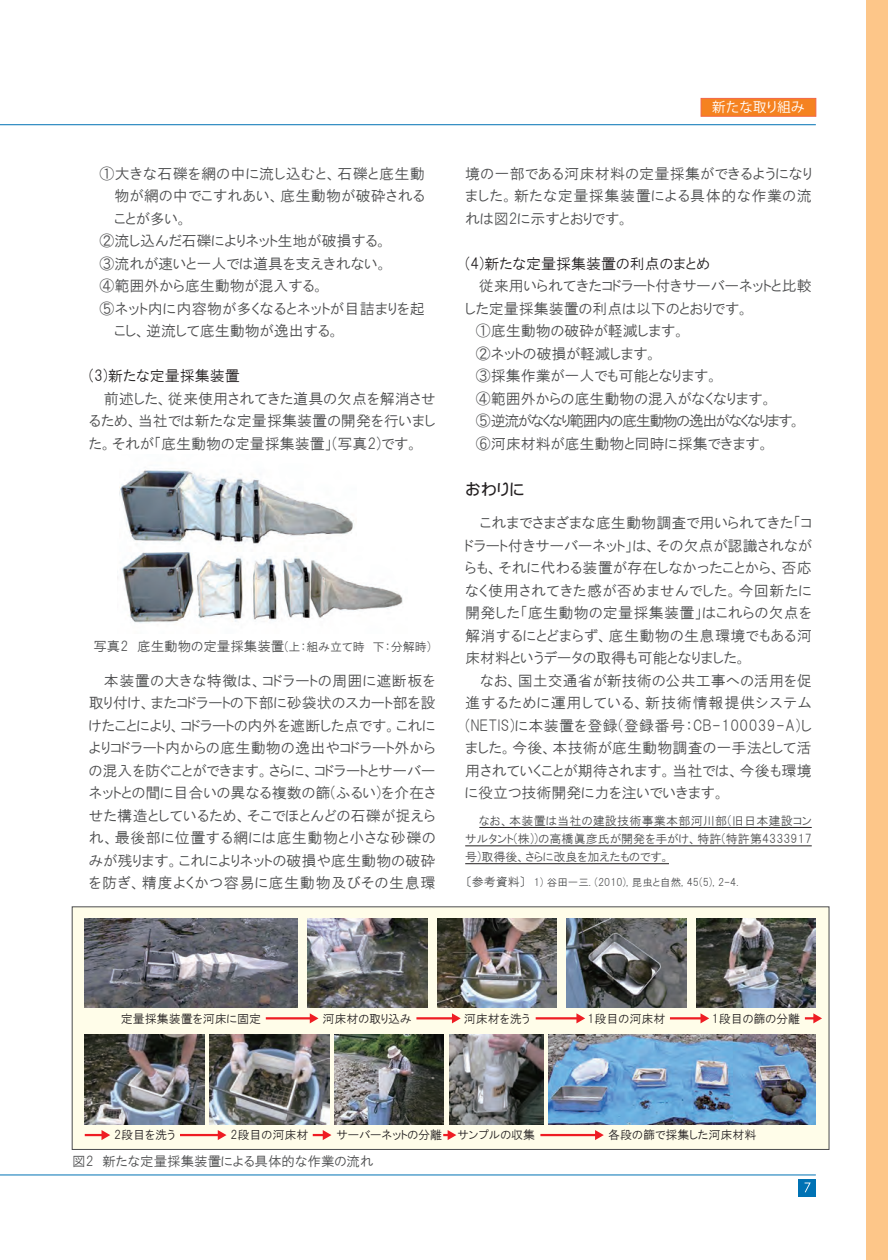
<style>
.page{position:relative;width:888px;height:1260px;background:#fff}
.page>*{position:absolute;margin:0;border:0;box-sizing:border-box;transform-origin:0 0}
.t1{font:16.5px "DF Gothic P W5 WING RKSJ H";color:#231f20}
.t2{font:15px/22.5px "HGP Gothic M";color:#4b4c4d;text-align:justify}
.t3{font:15px "HGP Gothic M";color:#231f20}
.t4{font:15px "HGP Gothic M";letter-spacing:-.09em;color:#4b4c4d}
.t5{font:15px "HGP Gothic M";letter-spacing:.02em;color:#4b4c4d}
.t6{font:15px "HGP Gothic M";letter-spacing:.03em;color:#4b4c4d}
.t7{font:15px "HGP Gothic M";letter-spacing:.025em;color:#4b4c4d}
.t8{font:13.5px "HGP Gothic M";color:#4b4c4d}
.t9{font:13.5px "Koz Go Pro";letter-spacing:.01em;color:#fff}
.t10{font:12px/18px "HGP Gothic M";letter-spacing:.01em;color:#4b4c4d;text-align:justify}
.t11{font:12px "HGP Gothic M";color:#231f20}
.t12{font:10.5px "HGP Gothic M";color:#4b4c4d}
.s1{font-size:13.5px}
.s2{font-size:12px}
</style>
<div class="page">
<hr style="left:0;top:1175px;width:816px;height:1px;background:#0072b4">
<div style="left:867px;top:0;width:21px;height:1260px;background:#fdc689"></div>
<div style="left:799px;top:1179px;width:17px;height:17px;background:#0072b4"></div>
<svg style="left:805px;top:1183px;width:6px;height:9px"></svg>
<div style="left:72px;top:906px;width:757px;height:244px;background:#fffde9;border:1px solid #4b4c4d"></div>
<img style="left:117px;top:552px;width:286px;height:71px">
<img style="left:119px;top:470px;width:235px;height:74px">
<img style="left:85px;top:918px;width:212px;height:90px">
<img style="left:307px;top:918px;width:120px;height:90px">
<img style="left:437px;top:918px;width:120px;height:90px">
<img style="left:567px;top:918px;width:119px;height:90px">
<img style="left:696px;top:918px;width:120px;height:90px">
<img style="left:85px;top:1035px;width:119px;height:90px">
<img style="left:210px;top:1035px;width:119px;height:90px">
<img style="left:335px;top:1035px;width:109px;height:90px">
<img style="left:449px;top:1035px;width:94px;height:90px">
<img style="left:549px;top:1035px;width:267px;height:89px">
<hr style="left:266px;top:1017px;width:45px;height:2px;background:#ee1d23">
<svg style="left:310px;top:1013px;width:9px;height:10px"></svg>
<hr style="left:416px;top:1017px;width:37px;height:2px;background:#ee1d23">
<svg style="left:452px;top:1013px;width:9px;height:10px"></svg>
<hr style="left:536px;top:1017px;width:42px;height:2px;background:#ee1d23">
<svg style="left:576px;top:1013px;width:9px;height:10px"></svg>
<hr style="left:540px;top:1134px;width:57px;height:2px;background:#ee1d23">
<svg style="left:595px;top:1130px;width:9px;height:10px"></svg>
<hr style="left:670px;top:1017px;width:32px;height:2px;background:#ee1d23">
<svg style="left:701px;top:1013px;width:8px;height:10px"></svg>
<svg style="left:805px;top:1013px;width:17px;height:10px"></svg>
<svg style="left:85px;top:1130px;width:25px;height:10px"></svg>
<hr style="left:180px;top:1134px;width:39px;height:2px;background:#ee1d23">
<svg style="left:218px;top:1130px;width:9px;height:10px"></svg>
<svg style="left:313px;top:1130px;width:18px;height:10px"></svg>
<svg style="left:443px;top:1130px;width:13px;height:10px"></svg>
<hr style="left:479px;top:827px;width:333px;height:1px;background:#231f20">
<hr style="left:465px;top:845px;width:347px;height:1px;background:#231f20">
<hr style="left:465px;top:863px;width:204px;height:1px;background:#231f20">
<hr style="left:0;top:124px;width:816px;height:1px;background:#0072b4">
<div style="left:701px;top:98px;width:115px;height:19px;background:#f58220;border:1px solid #f26648"></div>
<p class="t6" style="left:99px;top:166px;width:327px">①大きな石礫を網の中に流し込むと、石礫と底生動</p>
<p class="t7" style="left:114px;top:188px;width:312px">物が網の中でこすれあい、底生動物が破砕される</p>
<p class="t2" style="left:114px;top:207px;width:75px">ことが多い。</p>
<p class="t2" style="left:99px;top:230px;width:290px">②流し込んだ石礫によりネット生地が破損する。</p>
<p class="t2" style="left:99px;top:252px;width:290px">③流れが速いと一人では道具を支えきれない。</p>
<p class="t2" style="left:99px;top:275px;width:227px">④範囲外から底生動物が混入する。</p>
<p class="t5" style="left:99px;top:301px;width:327px">⑤ネット内に内容物が多くなるとネットが目詰まりを起</p>
<p class="t2" style="left:114px;top:320px;width:227px">こし、逆流して底生動物が逸出する。</p>
<p class="t3" style="left:89px;top:368px;width:153px">(3)新たな定量採集装置</p>
<p class="t2" style="left:89px;top:387px;width:348px;text-indent:15px">前述した、従来使用されてきた道具の欠点を解消させるため、当社では新たな定量採集装置の開発を行いました。それが「底生動物の定量採集装置」(写真2)です。</p>
<p class="t10" style="left:93px;top:638px;width:339px"><span class="s1">写真2 底生動物の定量採集装置</span>(上：組み立て時　下：分解時)</p>
<p class="t2" style="left:89px;top:669px;width:348px;text-indent:15px">本装置の大きな特徴は、コドラートの周囲に遮断板を取り付け、またコドラートの下部に砂袋状のスカート部を設けたことにより、コドラートの内外を遮断した点です。これによりコドラート内からの底生動物の逸出やコドラート外からの混入を防ぐことができます。さらに、コドラートとサーバーネットとの間に目合いの異なる複数の篩(ふるい)を介在させた構造としているため、そこでほとんどの石礫が捉えられ、最後部に位置する網には底生動物と小さな砂礫のみが残ります。これによりネットの破損や底生動物の破砕を防ぎ、精度よくかつ容易に底生動物及びその生息環</p>
<p class="t9" style="left:712px;top:98px;width:94px">新たな取り組み</p>
<p class="t2" style="left:465px;top:162px;width:348px">境の一部である河床材料の定量採集ができるようになりました。新たな定量採集装置による具体的な作業の流れは図2に示すとおりです。</p>
<p class="t3" style="left:465px;top:256px;width:246px">(4)新たな定量採集装置の利点のまとめ</p>
<p class="t2" style="left:479px;top:275px;width:335px">従来用いられてきたコドラート付きサーバーネットと比較</p>
<p class="t2" style="left:465px;top:297px;width:285px">した定量採集装置の利点は以下のとおりです。</p>
<p class="t2" style="left:476px;top:320px;width:211px">①底生動物の破砕が軽減します。</p>
<p class="t2" style="left:476px;top:342px;width:183px">②ネットの破損が軽減します。</p>
<p class="t2" style="left:476px;top:365px;width:244px">③採集作業が一人でも可能となります。</p>
<p class="t2" style="left:476px;top:387px;width:298px">④範囲外からの底生動物の混入がなくなります。</p>
<p class="t4" style="left:476px;top:413px;width:327px">⑤逆流がなくなり範囲内の底生動物の逸出がなくなります。</p>
<p class="t2" style="left:476px;top:432px;width:295px">⑥河床材料が底生動物と同時に採集できます。</p>
<p class="t1" style="left:465px;top:481px;width:60px">おわりに</p>
<p class="t2" style="left:465px;top:512px;width:348px;text-indent:15px">これまでさまざまな底生動物調査で用いられてきた「コドラート付きサーバーネット」は、その欠点が認識されながらも、それに代わる装置が存在しなかったことから、否応なく使用されてきた感が否めませんでした。今回新たに開発した「底生動物の定量採集装置」はこれらの欠点を解消するにとどまらず、底生動物の生息環境でもある河床材料というデータの取得も可能となりました。</p>
<p class="t2" style="left:465px;top:669px;width:348px;text-indent:15px">なお、国土交通省が新技術の公共工事への活用を促進するために運用している、新技術情報提供システム(NETIS)に本装置を登録(登録番号：CB-100039-A)しました。今後、本技術が底生動物調査の一手法として活用されていくことが期待されます。当社では、今後も環境に役立つ技術開発に力を注いでいきます。</p>
<p class="t10" style="left:465px;top:812px;width:348px;text-indent:14px">なお、本装置は当社の建設技術事業本部河川部(旧日本建設コンサルタント(株))の高橋眞彦氏が開発を手がけ、特許(特許第4333917号)取得後、さらに改良を加えたものです。</p>
<p class="t12" style="left:466px;top:877px;width:274px"><span class="s2">〔参考資料〕　</span>1) 谷田一三. (2010), 昆虫と自然, 45(5), 2-4.</p>
<p class="t11" style="left:121px;top:1012px;width:142px">定量採集装置を河床に固定</p>
<p class="t11" style="left:323px;top:1012px;width:91px">河床材の取り込み</p>
<p class="t11" style="left:464px;top:1012px;width:67px">河床材を洗う</p>
<p class="t11" style="left:588px;top:1012px;width:79px">1段目の河床材</p>
<p class="t11" style="left:712px;top:1012px;width:90px">1段目の篩の分離</p>
<p class="t11" style="left:114px;top:1129px;width:62px">2段目を洗う</p>
<p class="t11" style="left:231px;top:1129px;width:79px">2段目の河床材</p>
<p class="t11" style="left:336px;top:1129px;width:107px">サーバーネットの分離</p>
<p class="t11" style="left:458px;top:1129px;width:79px">サンプルの収集</p>
<p class="t11" style="left:608px;top:1129px;width:150px">各段の篩で採集した河床材料</p>
<p class="t8" style="left:72px;top:1154px;width:303px">図2 新たな定量採集装置による具体的な作業の流れ</p>
</div>
